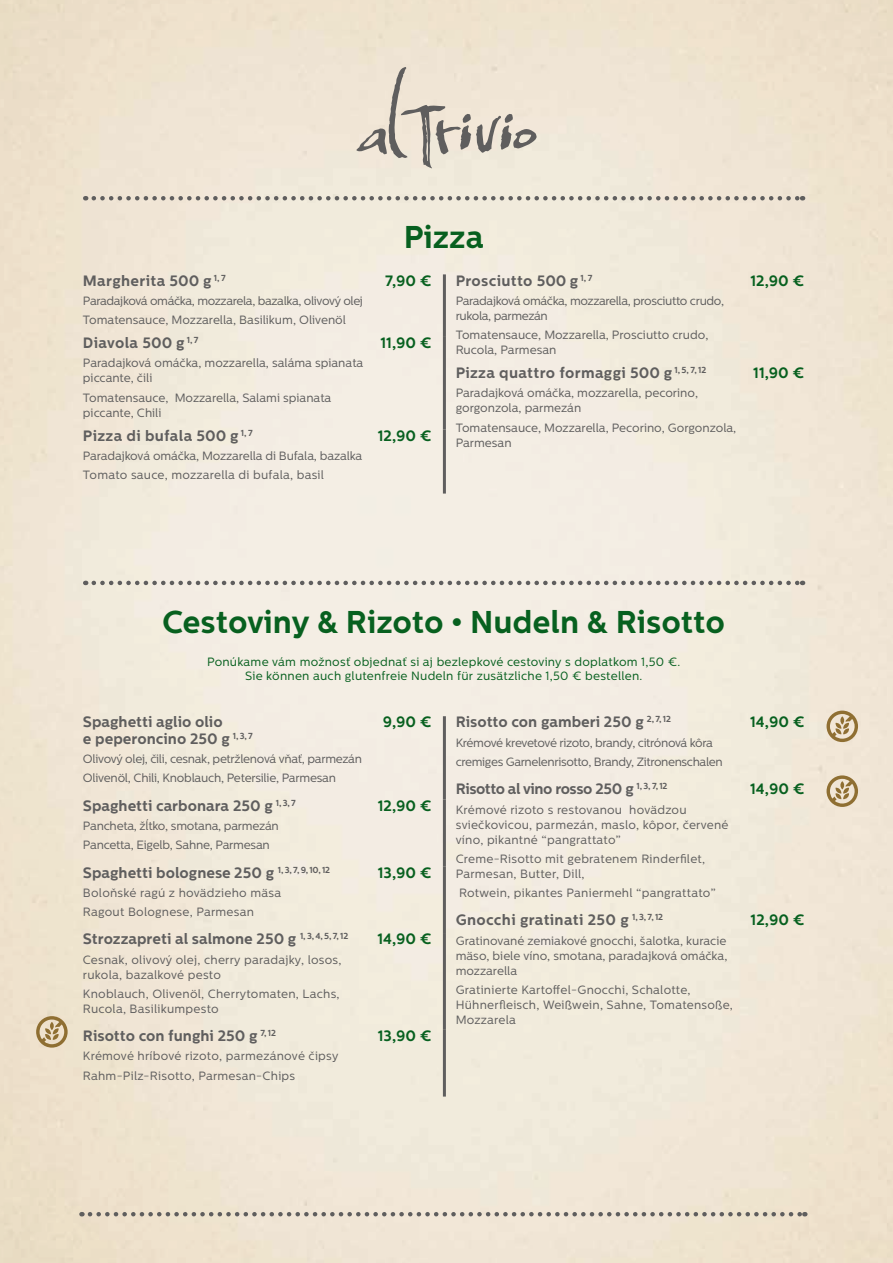
<style>
.page{position:relative;width:893px;height:1263px;background:#fff}
.page>*{position:absolute;margin:0;border:0;box-sizing:border-box;transform-origin:0 0}
.t1{font:700 31.5px "Centrale Sans";color:#07601f}
.t2{font:700 15px/16.5px "Centrale Sans";color:#5f5e5e}
.t3{font:700 15px "Centrale Sans";letter-spacing:.02em;color:#5f5e5e}
.t4{font:700 15px "Centrale Sans";color:#07601f}
.t5{font:700 15px "Centrale Sans";letter-spacing:-.03em;color:#5f5e5e}
.t6{font:12px/15px "Centrale Sans";letter-spacing:.02em;color:#5f5e5e}
.t7{font:12px/15px "Centrale Sans";color:#5f5e5e}
.t8{font:12px/19.2px "Centrale Sans";letter-spacing:-.03em;color:#5f5e5e}
.t9{font:12px/13.5px "Centrale Sans";letter-spacing:.02em;color:#07601f;text-align:center}
.t10{font:12px/19.2px "Centrale Sans";letter-spacing:-.025em;color:#5f5e5e}
.t11{font:12px/19.2px "Centrale Sans";letter-spacing:-.02em;color:#5f5e5e}
</style>
<div class="page">
<img style="left:0;top:0;width:893px;height:1263px">
<svg style="left:94px;top:196px;width:709px;height:4px;background:#b2ada4"></svg>
<svg style="left:94px;top:581px;width:709px;height:4px;background:#b2aea8"></svg>
<svg style="left:90px;top:1212px;width:715px;height:4px;background:#b1aaa0"></svg>
<hr style="left:443px;top:274px;width:3px;height:63px;background:#5f5e5e">
<hr style="left:443px;top:337px;width:3px;height:92px;background:#5f5e5e">
<hr style="left:443px;top:429px;width:3px;height:65px;background:#5f5e5e">
<hr style="left:443px;top:716px;width:3px;height:83px;background:#5f5e5e">
<hr style="left:443px;top:799px;width:3px;height:67px;background:#5f5e5e">
<hr style="left:443px;top:866px;width:3px;height:67px;background:#5f5e5e">
<hr style="left:443px;top:933px;width:3px;height:97px;background:#5f5e5e">
<hr style="left:443px;top:1030px;width:3px;height:66px;background:#5f5e5e">
<svg style="left:356px;top:67px;width:181px;height:102px;background:#dbd2c5"></svg>
<svg style="left:826px;top:711px;width:32px;height:31px"></svg>
<svg style="left:826px;top:775px;width:32px;height:32px"></svg>
<svg style="left:36px;top:1016px;width:32px;height:31px"></svg>
<p class="t3" style="left:83px;top:271px;width:144px">Margherita 500 g <sup>1,</sup> <sup>7</sup></p>
<p class="t8" style="left:83px;top:291px;width:282px">Paradajková omáčka, mozzarela, bazalka, olivový olej<br>Tomatensauce, Mozzarella, Basilikum, Olivenöl</p>
<p class="t2" style="left:83px;top:335px;width:117px">Diavola 500 g <sup>1,</sup> <sup>7</sup></p>
<p class="t7" style="left:83px;top:356px;width:282px">Paradajková omáčka, mozzarella, saláma spianata piccante, čili</p>
<p class="t7" style="left:83px;top:390px;width:250px">Tomatensauce, Mozzarella, Salami spianata piccante, Chili</p>
<p class="t3" style="left:83px;top:426px;width:171px">Pizza di bufala 500 g <sup>1,</sup> <sup>7</sup></p>
<p class="t7" style="left:83px;top:446px;width:281px;line-height:19.2px">Paradajková omáčka, Mozzarella di Bufala, bazalka<br>Tomato sauce, mozzarella di bufala, basil</p>
<h1 class="t1" style="left:404px;top:218px;width:81px">Pizza</h1>
<p class="t4" style="left:385px;top:271px;width:48px">7,90 €</p>
<p class="t4" style="left:381px;top:334px;width:53px">11,90 €</p>
<p class="t4" style="left:378px;top:426px;width:55px">12,90 €</p>
<p class="t3" style="left:456px;top:271px;width:138px">Prosciutto 500 g <sup>1,</sup> <sup>7</sup></p>
<p class="t8" style="left:456px;top:293px;width:270px;line-height:15px">Paradajková omáčka, mozzarella, prosciutto crudo, rukola, parmezán</p>
<p class="t7" style="left:456px;top:327px;width:254px">Tomatensauce, Mozzarella, Prosciutto crudo,<br>Rucola, Parmesan</p>
<p class="t3" style="left:456px;top:364px;width:252px">Pizza quattro formaggi 500 g <sup>1,</sup> <sup>5,</sup> <sup>7,</sup> <sup>12</sup></p>
<p class="t7" style="left:456px;top:386px;width:244px">Paradajková omáčka, mozzarella, pecorino, gorgonzola, parmezán</p>
<p class="t7" style="left:456px;top:420px;width:282px">Tomatensauce, Mozzarella, Pecorino, Gorgonzola,<br>Parmesan</p>
<p class="t4" style="left:751px;top:271px;width:55px">12,90 €</p>
<p class="t4" style="left:753px;top:364px;width:53px">11,90 €</p>
<h1 class="t1" style="left:162px;top:603px;width:564px">Cestoviny &amp; Rizoto • Nudeln &amp; Risotto</h1>
<p class="t9" style="left:207px;top:655px;width:475px">Ponúkame vám možnosť objednať si aj bezlepkové cestoviny s doplatkom 1,50 €.<br>Sie können auch glutenfreie Nudeln für zusätzliche 1,50 € bestellen.</p>
<p class="t2" style="left:83px;top:714px;width:171px">Spaghetti aglio olio<br>e peperoncino 250 g <sup>1,</sup> <sup>3,</sup> <sup>7</sup></p>
<p class="t10" style="left:83px;top:749px;width:281px">Olivový olej, čili, cesnak, petržlenová vňať, parmezán<br>Olivenöl, Chili, Knoblauch, Petersilie, Parmesan</p>
<p class="t2" style="left:83px;top:797px;width:214px">Spaghetti carbonara 250 g <sup>1,</sup> <sup>3,</sup> <sup>7</sup></p>
<p class="t11" style="left:83px;top:816px;width:197px">Pancheta, žĺtko, smotana, parmezán<br>Pancetta, Eigelb, Sahne, Parmesan</p>
<p class="t2" style="left:83px;top:864px;width:249px">Spaghetti bolognese 250 g <sup>1,</sup> <sup>3,</sup> <sup>7,</sup> <sup>9,</sup> <sup>10,</sup> <sup>12</sup></p>
<p class="t6" style="left:83px;top:883px;width:200px;line-height:19.2px">Boloňské ragú z hovädzieho mäsa<br>Ragout Bolognese, Parmesan</p>
<p class="t2" style="left:83px;top:931px;width:267px">Strozzapreti al salmone 250 g <sup>1,</sup> <sup>3,</sup> <sup>4,</sup> <sup>5,</sup> <sup>7,</sup> <sup>12</sup></p>
<p class="t6" style="left:83px;top:952px;width:260px">Cesnak, olivový olej, cherry paradajky, losos, rukola, bazalkové pesto</p>
<p class="t6" style="left:83px;top:986px;width:258px">Knoblauch, Olivenöl, Cherrytomaten, Lachs,<br>Rucola, Basilikumpesto</p>
<p class="t2" style="left:83px;top:1027px;width:195px">Risotto con funghi 250 g <sup>7,</sup> <sup>12</sup></p>
<p class="t6" style="left:83px;top:1046px;width:257px;line-height:19.2px">Krémové hríbové rizoto, parmezánové čipsy<br>Rahm-Pilz-Risotto, Parmesan-Chips</p>
<p class="t4" style="left:383px;top:713px;width:50px">9,90 €</p>
<p class="t4" style="left:378px;top:796px;width:55px">12,90 €</p>
<p class="t4" style="left:378px;top:863px;width:55px">13,90 €</p>
<p class="t4" style="left:377px;top:930px;width:56px">14,90 €</p>
<p class="t4" style="left:378px;top:1027px;width:55px">13,90 €</p>
<p class="t2" style="left:456px;top:714px;width:217px">Risotto con gamberi 250 g <sup>2,</sup> <sup>7,</sup> <sup>12</sup></p>
<p class="t8" style="left:456px;top:733px;width:268px">Krémové krevetové rizoto, brandy, citrónová kôra cremiges Garnelenrisotto, Brandy, Zitronenschalen</p>
<p class="t5" style="left:456px;top:780px;width:213px">Risotto al vino rosso 250 g <sup>1,</sup> <sup>3,</sup> <sup>7,</sup> <sup>12</sup></p>
<p class="t6" style="left:456px;top:802px;width:274px">Krémové rizoto s restovanou hovädzou sviečkovicou, parmezán, maslo, kôpor, červené víno, pikantné “pangrattato”</p>
<p class="t6" style="left:456px;top:851px;width:251px">Creme-Risotto mit gebratenem Rinderfilet,<br>Parmesan, Butter, Dill,</p>
<p class="t6" style="left:459px;top:885px;width:258px">Rotwein, pikantes Paniermehl “pangrattato”</p>
<p class="t3" style="left:456px;top:911px;width:209px">Gnocchi gratinati 250 g <sup>1,</sup> <sup>3,</sup> <sup>7,</sup> <sup>12</sup></p>
<p class="t7" style="left:456px;top:933px;width:273px;text-align:justify">Gratinované zemiakové gnocchi, šalotka, kuracie mäso, biele víno, smotana, paradajková omáčka, mozzarella</p>
<p class="t6" style="left:456px;top:982px;width:279px">Gratinierte Kartoffel-Gnocchi, Schalotte,<br>Hühnerfleisch, Weißwein, Sahne, Tomatensoße,<br>Mozzarela</p>
<p class="t4" style="left:750px;top:713px;width:56px">14,90 €</p>
<p class="t4" style="left:750px;top:780px;width:56px">14,90 €</p>
<p class="t4" style="left:751px;top:911px;width:55px">12,90 €</p>
</div>
